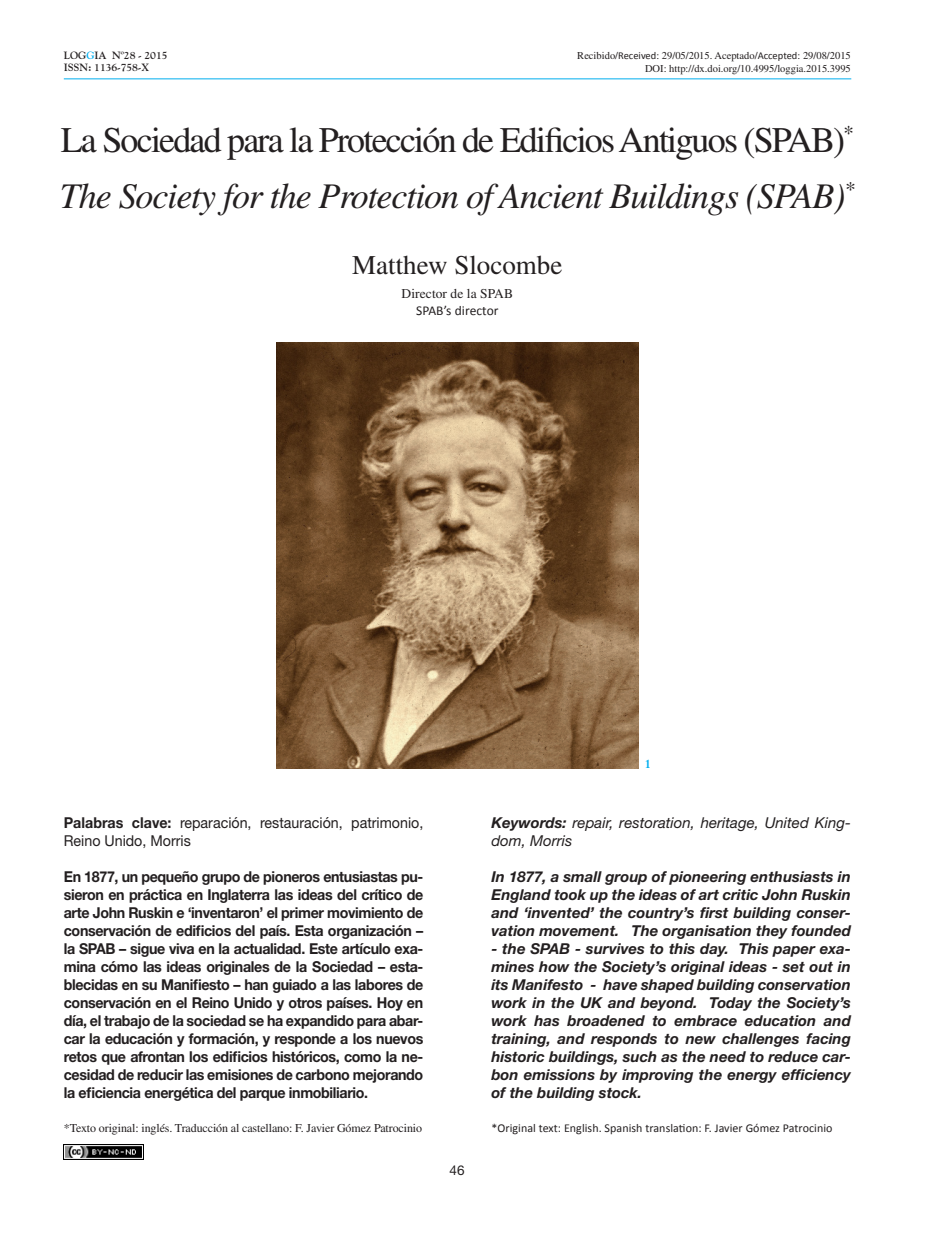
<style>
.page{position:relative;width:936px;height:1234px;background:#fff}
.page>*{position:absolute;margin:0;border:0;box-sizing:border-box;transform-origin:0 0}
.t1{font:36px/55.9px "Times LT Std";letter-spacing:-.05em;color:#231f20}
.t2{font:27px "Times LT Std";color:#231f20}
.t3{font:700 15px/18px "Helvetica Neue LT Std";letter-spacing:-.025em;color:#231f20;text-align:justify;scale:.95 1}
.t4{font:italic 700 15px/18px "Helvetica Neue LT Std";color:#231f20;text-align:justify}
.t5{font:15px/18px "Helvetica Neue LT Std";color:#231f20;scale:.95 1}
.t6{font:italic 15px/18px "Helvetica Neue LT Std";color:#231f20}
.t7{font:13.5px "Times LT Std";letter-spacing:.005em;color:#231f20}
.t8{font:13.5px "Calibri";letter-spacing:.005em;color:#231f20}
.t9{font:13.5px "Helvetica Neue LT Std";color:#231f20}
.t10{font:12px "Times LT Std";letter-spacing:-.01em;color:#231f20}
.t11{font:12px "Calibri";letter-spacing:.005em;color:#231f20}
.t12{font:600 12px "Times LT Std";color:#00aeef}
.t13{font:10.5px/12.6px "Times LT Std";color:#231f20;text-align:right}
.t14{font:700 10.5px/12.6px "Goudy Std";letter-spacing:-.01em;color:#231f20}
.s1{color:#00aeef}
.s2{font-family:"Calibri"}
.s3{font-style:italic}
.s4{font-weight:700}
</style>
<div class="page">
<hr style="left:64px;top:79px;width:787px;height:1px;background:#00aeef">
<img style="left:276px;top:342px;width:362px;height:425px">
<img style="left:64px;top:1144px;width:79px;height:15px">
<p class="t14" style="left:64px;top:49px;width:105px">LOG<span class="s1">G</span>IA Nº28 - 2015<br>ISSN: 1136-758-X</p>
<p class="t13" style="left:577px;top:49px;width:275px">Recibido/<span class="s2">Received</span>: 29/05/2015. Aceptado/<span class="s2">Accepted</span>: 29/08/2015<br>DOI: http://dx.doi.org/10.4995/loggia.2015.3995</p>
<h1 class="t1" style="left:60px;top:112px;width:796px">La Sociedad para la Protección de Edificios Antiguos (SPAB)<sup>*<br></sup><span class="s3">The Society for the Protection of Ancient Buildings (SPAB)</span><sup>*</sup></h1>
<h2 class="t2" style="left:352px;top:249px;width:212px">Matthew Slocombe</h2>
<p class="t7" style="left:401px;top:286px;width:113px">Director de la SPAB</p>
<p class="t8" style="left:416px;top:301px;width:84px">SPAB’s director</p>
<p class="t12" style="left:645px;top:756px;width:7px">1</p>
<p class="t5" style="left:64px;top:812px;width:380px"><span class="s4">Palabras clave:</span> reparación, restauración, patrimonio,<br>Reino Unido, Morris</p>
<p class="t3" style="left:64px;top:866px;width:380px">En 1877, un pequeño grupo de pioneros entusiastas pu&shy;sieron en práctica en Inglaterra las ideas del crítico de arte John Ruskin e ‘inventaron’ el primer movimiento de conservación de edificios del país. Esta organización – la SPAB – sigue viva en la actualidad. Este artículo exa&shy;mina cómo las ideas originales de la Sociedad – esta&shy;blecidas en su Manifiesto – han guiado a las labores de conservación en el Reino Unido y otros países. Hoy en día, el trabajo de la sociedad se ha expandido para abar&shy;car la educación y formación, y responde a los nuevos retos que afrontan los edificios históricos, como la ne&shy;cesidad de reducir las emisiones de carbono mejorando la eficiencia energética del parque inmobiliario.</p>
<p class="t6" style="left:491px;top:812px;width:361px"><span class="s4">Keywords:</span> repair, restoration, heritage, United King&shy;dom, Morris</p>
<p class="t4" style="left:491px;top:866px;width:361px">In 1877, a small group of pioneering enthusiasts in England took up the ideas of art critic John Ruskin and ‘invented’ the country’s first building conser&shy;vation movement. The organisation they founded</p>
<p class="t4" style="left:491px;top:938px;width:361px">- the SPAB - survives to this day. This paper exa&shy;mines how the Society’s original ideas - set out in its Manifesto - have shaped building conservation work in the UK and beyond. Today the Society’s work has broadened to embrace education and training, and responds to new challenges facing historic buildings, such as the need to reduce car&shy;bon emissions by improving the energy efficiency of the building stock.</p>
<p class="t10" style="left:64px;top:1120px;width:360px">*Texto original: inglés. Traducción al castellano: F. Javier Gómez Patrocinio</p>
<p class="t11" style="left:491px;top:1119px;width:342px">*Original text: English. Spanish translation: F. Javier Gómez Patrocinio</p>
<p class="t9" style="left:449px;top:1161px;width:17px">46</p>
</div>
